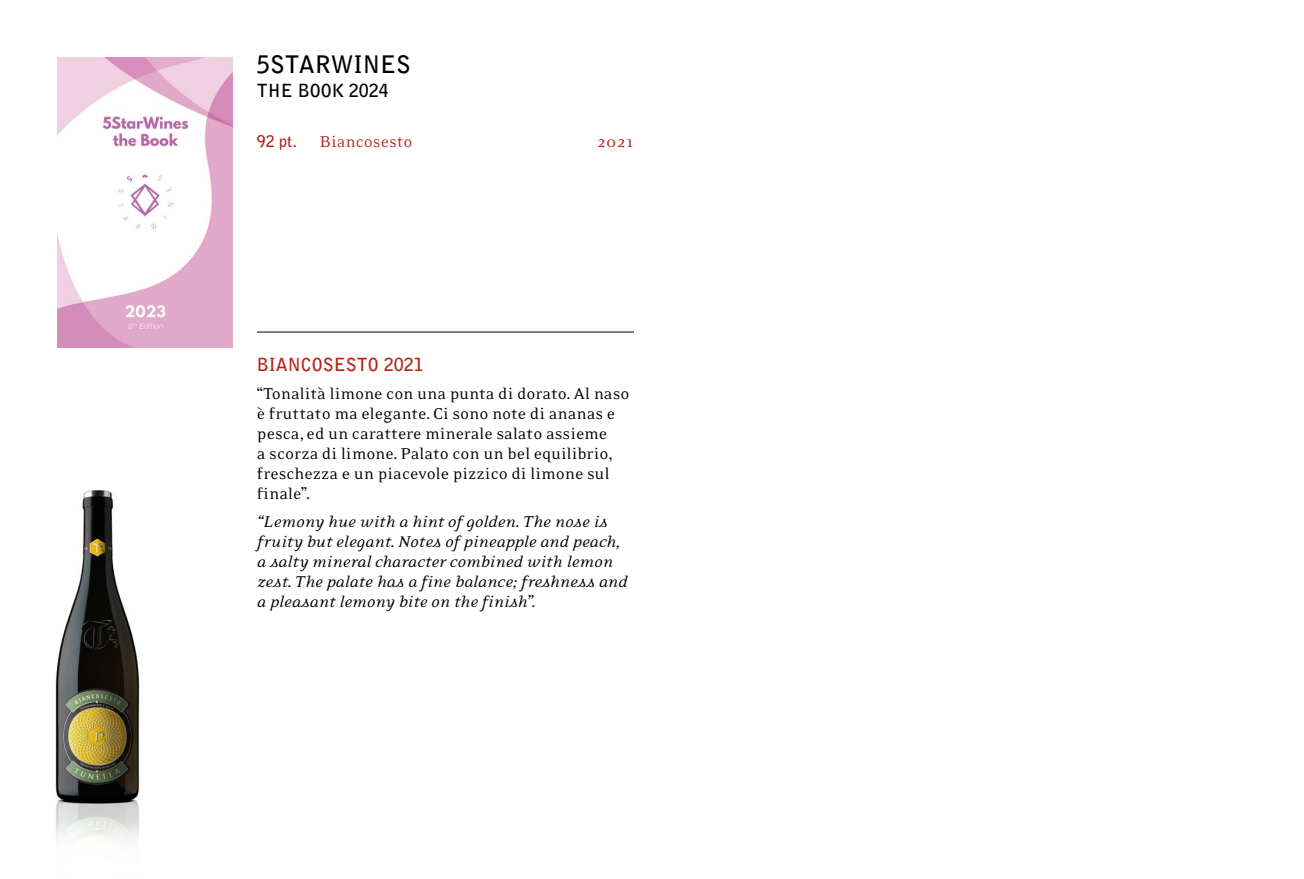
<style>
.page{position:relative;width:1304px;height:879px;background:#fff}
.page>*{position:absolute;margin:0;border:0;box-sizing:border-box;transform-origin:0 0}
.t1{font:700 24px "Bell Gothic Std";color:#000}
.t2{font:18px/20px "Eidetic Serif";color:#000}
.t3{font:italic 18px/20px "Eidetic Serif";letter-spacing:-.01em;color:#000}
.t4{font:18px "Eidetic Serif";color:#b22c27}
.t5{font:700 18px "Bell Gothic Std";color:#b62418}
.t6{font:700 18px "Bell Gothic Std";color:#000}
.t7{font:700 16px "Bell Gothic Std";color:#b62418}
</style>
<div class="page">
<hr style="left:1303px;top:0;width:1px;height:879px;background:#d5d0ca">
<img style="left:57px;top:58px;width:176px;height:289px">
<hr style="left:257px;top:332px;width:377px;height:1px;background:#000">
<img style="left:55px;top:490px;width:85px;height:350px">
<h1 class="t1" style="left:257px;top:50px;width:155px">5STARWINES</h1>
<p class="t6" style="left:257px;top:80px;width:133px">THE BOOK 2024</p>
<p class="t7" style="left:257px;top:131px;width:41px">92 pt.</p>
<p class="t4" style="left:320px;top:133px;width:95px">Biancosesto</p>
<p class="t4" style="left:597px;top:133px;width:38px">2021</p>
<p class="t5" style="left:257px;top:354px;width:168px">BIANCOSESTO 2021</p>
<p class="t2" style="left:257px;top:384px;width:374px">“Tonalità limone con una punta di dorato. Al naso è fruttato ma elegante. Ci sono note di ananas e pesca, ed un carattere minerale salato assieme<br>a scorza di limone. Palato con un bel equilibrio, freschezza e un piacevole pizzico di limone sul finale”.</p>
<p class="t3" style="left:257px;top:512px;width:372px">“Lemony hue with a hint of golden. The nose is fruity but elegant. Notes of pineapple and peach, a salty mineral character combined with lemon zest. The palate has a fine balance; freshness and a pleasant lemony bite on the finish”.</p>
</div>
